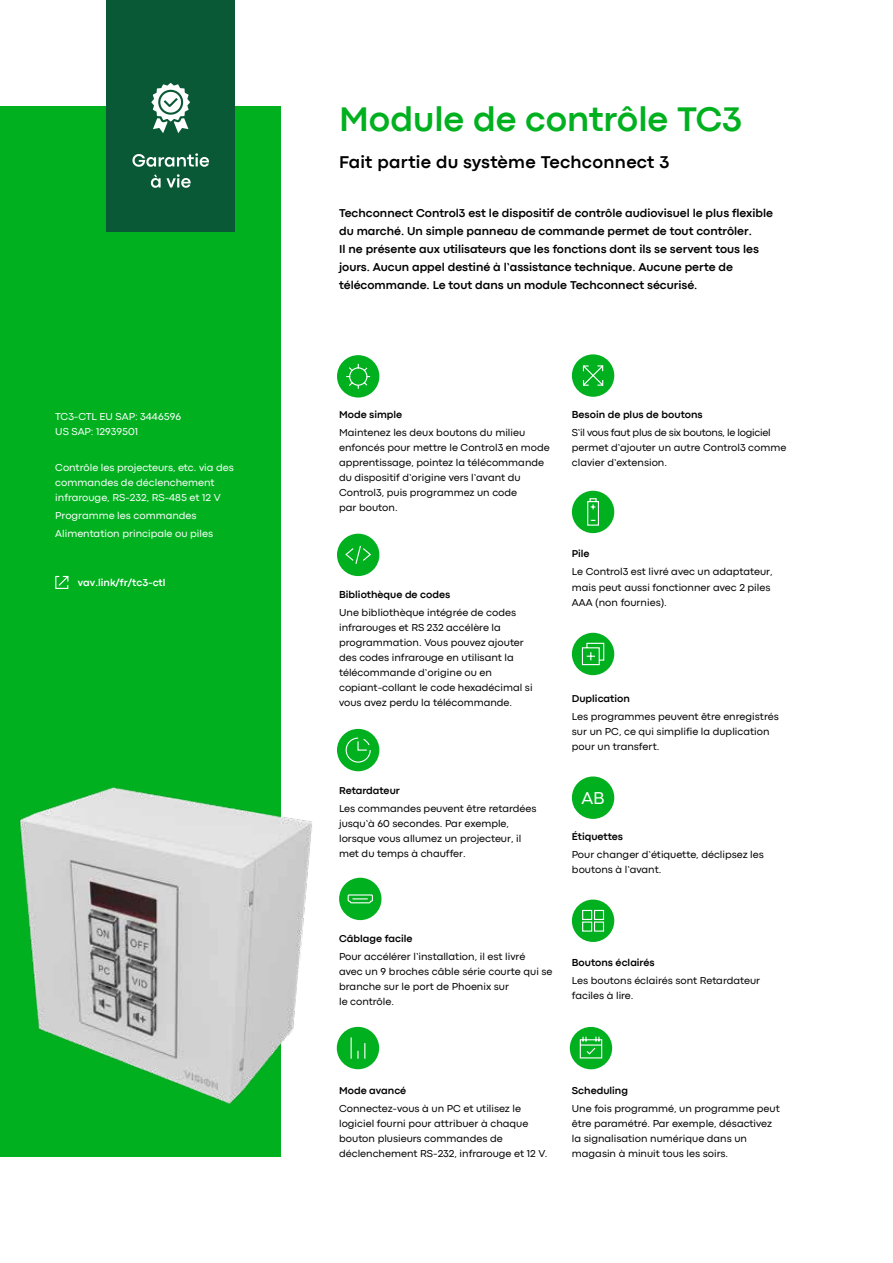
<style>
.page{position:relative;width:893px;height:1263px;background:#fff}
.page>*{position:absolute;margin:0;border:0;box-sizing:border-box;transform-origin:0 0}
.t1{font:700 36px "Codec Pro";color:#00b01f}
.t2{font:700 18px "Codec Pro";letter-spacing:.015em;color:#000}
.t3{font:17.85px "Codec Pro";color:#fff}
.t4{font:700 12px/18px "Codec Pro";color:#000}
.t5{font:10.5px/15px "Codec Pro";color:#000}
.t6{font:10.5px/15px "Codec Pro";color:#fff}
.t7{font:700 10.5px "Codec Pro";color:#000}
.t8{font:700 10.5px "Codec Pro";color:#fff}
</style>
<div class="page">
<div style="left:337px;top:1027px;width:42px;height:42px;background:#00b01f;border-radius:50%"></div>
<svg style="left:351px;top:1037px;width:14px;height:22px"></svg>
<div style="left:0;top:106px;width:281px;height:1051px;background:#00b01f"></div>
<img style="left:19px;top:787px;width:293px;height:317px">
<div style="left:337px;top:355px;width:42px;height:42px;background:#00b01f;border-radius:50%"></div>
<svg style="left:346px;top:363px;width:25px;height:26px"></svg>
<div style="left:337px;top:534px;width:42px;height:42px;background:#00b01f;border-radius:50%"></div>
<svg style="left:345px;top:545px;width:26px;height:19px"></svg>
<div style="left:337px;top:729px;width:42px;height:42px;background:#00b01f;border-radius:50%"></div>
<svg style="left:345px;top:737px;width:26px;height:26px"></svg>
<div style="left:572px;top:899px;width:42px;height:43px;background:#00b01f;border-radius:50%"></div>
<svg style="left:582px;top:909px;width:23px;height:23px"></svg>
<div style="left:572px;top:491px;width:42px;height:42px;background:#00b01f;border-radius:50%"></div>
<svg style="left:587px;top:498px;width:12px;height:28px"></svg>
<div style="left:570px;top:1027px;width:42px;height:42px;background:#00b01f;border-radius:50%"></div>
<svg style="left:579px;top:1036px;width:24px;height:23px"></svg>
<div style="left:572px;top:633px;width:42px;height:42px;background:#00b01f;border-radius:50%"></div>
<svg style="left:581px;top:642px;width:24px;height:24px"></svg>
<div style="left:572px;top:776px;width:42px;height:43px;background:#00b01f;border-radius:50%"></div>
<div style="left:339px;top:878px;width:42px;height:42px;background:#00b01f;border-radius:50%"></div>
<svg style="left:347px;top:894px;width:26px;height:10px"></svg>
<div style="left:572px;top:354px;width:42px;height:43px;background:#00b01f;border-radius:50%"></div>
<svg style="left:582px;top:365px;width:22px;height:21px"></svg>
<svg style="left:55px;top:575px;width:14px;height:14px"></svg>
<div style="left:106px;top:0;width:129px;height:232px;background:#0a5936"></div>
<svg style="left:151px;top:83px;width:39px;height:50px"></svg>
<svg style="left:132px;top:153px;width:77px;height:14px"></svg>
<svg style="left:151px;top:174px;width:40px;height:14px"></svg>
<p class="t6" style="left:55px;top:409px;width:127px">TC3-CTL EU SAP: 3446596<br>US SAP: 12939501</p>
<p class="t6" style="left:55px;top:460px;width:180px">Contrôle les projecteurs, etc. via des commandes de déclenchement infrarouge, RS-232, RS-485 et 12 V</p>
<p class="t6" style="left:55px;top:506px;width:159px;line-height:18px">Programme les commandes<br>Alimentation principale ou piles</p>
<p class="t8" style="left:78px;top:576px;width:89px">vav.link/fr/tc3-ctl</p>
<h1 class="t1" style="left:339px;top:98px;width:404px">Module de contrôle TC3</h1>
<h2 class="t2" style="left:339px;top:151px;width:332px">Fait partie du système Techconnect 3</h2>
<p class="t4" style="left:339px;top:203px;width:436px">Techconnect Control3 est le dispositif de contrôle audiovisuel le plus flexible du marché. Un simple panneau de commande permet de tout contrôler.<br>Il ne présente aux utilisateurs que les fonctions dont ils se servent tous les jours. Aucun appel destiné à l’assistance technique. Aucune perte de télécommande. Le tout dans un module Techconnect sécurisé.</p>
<p class="t7" style="left:339px;top:408px;width:65px">Mode simple</p>
<p class="t5" style="left:339px;top:425px;width:212px">Maintenez les deux boutons du milieu enfoncés pour mettre le Control3 en mode apprentissage, pointez la télécommande du dispositif d’origine vers l’avant du Control3, puis programmez un code<br>par bouton.</p>
<p class="t7" style="left:339px;top:588px;width:113px">Bibliothèque de codes</p>
<p class="t5" style="left:339px;top:605px;width:195px">Une bibliothèque intégrée de codes infrarouges et RS 232 accélère la programmation. Vous pouvez ajouter des codes infrarouge en utilisant la télécommande d’origine ou en copiant-collant le code hexadécimal si vous avez perdu la télécommande.</p>
<p class="t7" style="left:339px;top:784px;width:62px">Retardateur</p>
<p class="t5" style="left:339px;top:800px;width:199px">Les commandes peuvent être retardées jusqu’à 60 secondes. Par exemple, lorsque vous allumez un projecteur, il met du temps à chauffer.</p>
<p class="t7" style="left:572px;top:408px;width:132px">Besoin de plus de boutons</p>
<p class="t5" style="left:572px;top:425px;width:216px">S’il vous faut plus de six boutons, le logiciel permet d’ajouter un autre Control3 comme clavier d’extension.</p>
<p class="t7" style="left:572px;top:548px;width:19px">Pile</p>
<p class="t5" style="left:572px;top:564px;width:202px">Le Control3 est livré avec un adaptateur, mais peut aussi fonctionner avec 2 piles<br>AAA (non fournies).</p>
<p class="t7" style="left:572px;top:692px;width:60px">Duplication</p>
<p class="t5" style="left:572px;top:708px;width:208px">Les programmes peuvent être enregistrés sur un PC, ce qui simplifie la duplication pour un transfert.</p>
<h3 class="t3" style="left:581px;top:787px;width:25px">AB</h3>
<p class="t7" style="left:572px;top:830px;width:53px">Étiquettes</p>
<p class="t5" style="left:572px;top:847px;width:193px">Pour changer d’étiquette, déclipsez les boutons à l’avant.</p>
<p class="t7" style="left:339px;top:932px;width:75px">Câblage facile</p>
<p class="t5" style="left:339px;top:949px;width:215px">Pour accélérer l’installation, il est livré<br>avec un 9 broches câble série courte qui se branche sur le port de Phoenix sur<br>le contrôle.</p>
<p class="t7" style="left:572px;top:956px;width:84px">Boutons éclairés</p>
<p class="t5" style="left:572px;top:973px;width:190px">Les boutons éclairés sont Retardateur faciles à lire.</p>
<p class="t7" style="left:339px;top:1084px;width:69px">Mode avancé</p>
<p class="t5" style="left:339px;top:1100px;width:210px">Connectez-vous à un PC et utilisez le logiciel fourni pour attribuer à chaque bouton plusieurs commandes de déclenchement RS-232, infrarouge et 12 V.</p>
<p class="t7" style="left:572px;top:1084px;width:58px">Scheduling</p>
<p class="t5" style="left:572px;top:1100px;width:209px">Une fois programmé, un programme peut être paramétré. Par exemple, désactivez la signalisation numérique dans un magasin à minuit tous les soirs.</p>
</div>
